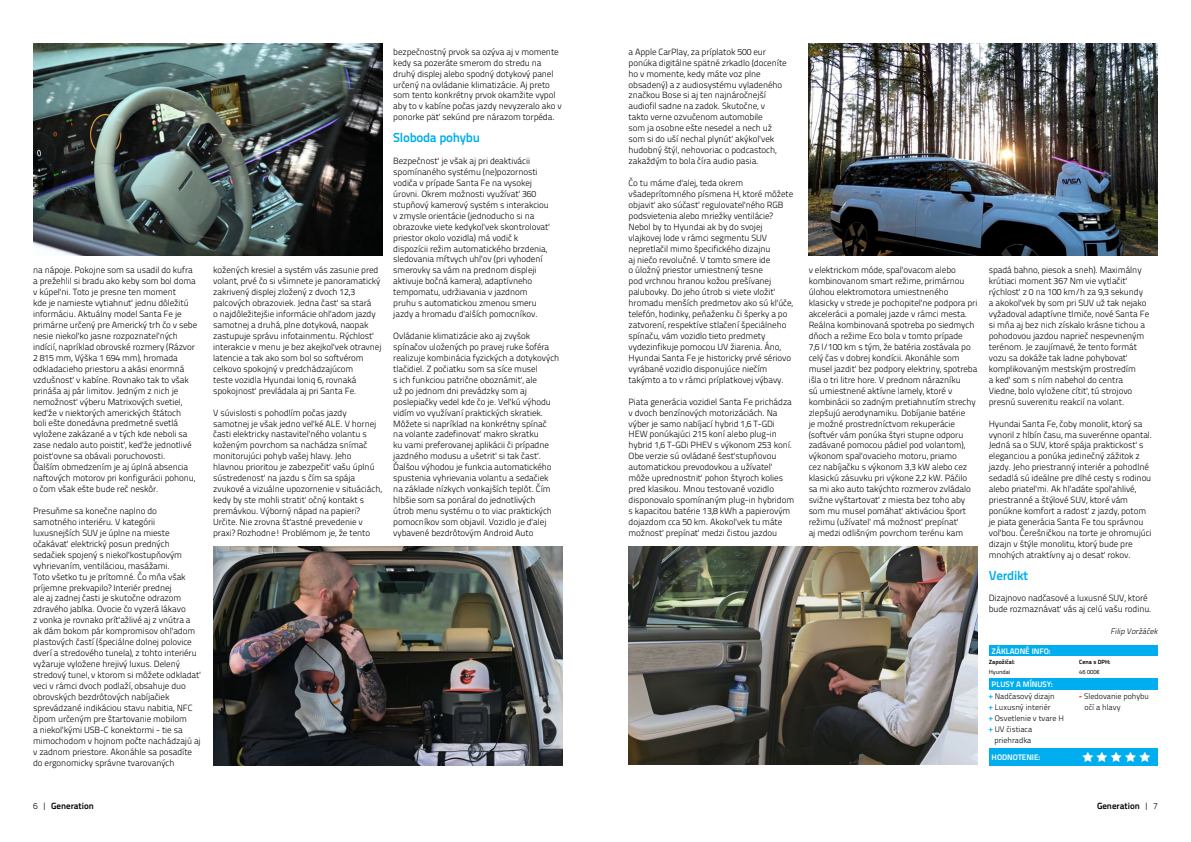
<style>
.page{position:relative;width:1191px;height:842px;background:#fff}
.page>*{position:absolute;margin:0;border:0;box-sizing:border-box;transform-origin:0 0}
.t1{font:700 13px "Titillium Text 22 L";letter-spacing:-.02em;color:#00aeef}
.t2{font:300 9px/10.9px "Titillium Text 22 L";letter-spacing:-.01em;color:#000}
.t3{font:700 9px "Titillium Text 22 L";color:#000}
.t4{font:300 8px/10.9px "Titillium Text 22 L";color:#000}
.t5{font:700 8px "Titillium Text 22 L";color:#fff}
.t6{font:italic 300 8px "Titillium Text 22 L";color:#000}
.t7{font:700 6px "Titillium Text 22 L";color:#000}
.t8{font:6px "Titillium Text 22 L";color:#000}
.s1{font-weight:700;color:#00aeef}
.s2{font-weight:700;color:#f00}
.s3{font-weight:300}
</style>
<div class="page">
<div style="left:988px;top:645px;width:169px;height:11px;background:#00aeef"></div>
<div style="left:988px;top:678px;width:169px;height:11px;background:#00aeef"></div>
<div style="left:988px;top:748px;width:169px;height:17px;background:#00aeef"></div>
<img style="left:213px;top:547px;width:349px;height:218px">
<img style="left:33px;top:44px;width:349px;height:212px">
<img style="left:808px;top:44px;width:349px;height:212px">
<img style="left:628px;top:547px;width:349px;height:218px">
<p class="t2" style="left:33px;top:264px;width:166px">na nápoje. Pokojne som sa usadil do kufra a prežehlil si bradu ako keby som bol doma v kúpeľni. Toto je presne ten moment<br>kde je namieste vytiahnuť jednu dôležitú informáciu. Aktuálny model Santa Fe je primárne určený pre Americký trh čo v sebe nesie niekoľko jasne rozpoznateľných indícií, napríklad obrovské rozmery (Rázvor 2 815 mm, Výška 1 694 mm), hromada odkladacieho priestoru a akási enormná vzdušnosť v kabíne. Rovnako tak to však prináša aj pár limitov. Jedným z nich je nemožnosť výberu Matrixových svetiel, keďže v niektorých amerických štátoch<br>boli ešte donedávna predmetné svetlá vyložene zakázané a v tých kde neboli sa zase nedalo auto poistiť, keďže jednotlivé poisťovne sa obávali poruchovosti.<br>Ďalším obmedzením je aj úplná absencia naftových motorov pri konfigurácii pohonu, o čom však ešte bude reč neskôr.</p>
<p class="t2" style="left:33px;top:505px;width:169px">Presuňme sa konečne naplno do samotného interiéru. V kategórii luxusnejších SUV je úplne na mieste očakávať elektrický posun predných sedačiek spojený s niekoľkostupňovým vyhrievaním, ventiláciou, masážami.<br>Toto všetko tu je prítomné. Čo mňa však príjemne prekvapilo? Interiér prednej<br>ale aj zadnej časti je skutočne odrazom zdravého jablka. Ovocie čo vyzerá lákavo<br>z vonka je rovnako príťažlivé aj z vnútra a ak dám bokom pár kompromisov ohľadom plastových častí (špeciálne dolnej polovice dverí a stredového tunela), z tohto interiéru vyžaruje vyložene hrejivý luxus. Delený stredový tunel, v ktorom si môžete odkladať veci v rámci dvoch podlaží, obsahuje duo obrovských bezdrôtových nabíjačiek sprevádzané indikáciou stavu nabitia, NFC čipom určeným pre štartovanie mobilom<br>a niekoľkými USB-C konektormi - tie sa mimochodom v hojnom počte nachádzajú aj v zadnom priestore. Akonáhle sa posadíte do ergonomicky správne tvarovaných</p>
<p class="t2" style="left:213px;top:264px;width:170px">kožených kresiel a systém vás zasunie pred volant, prvé čo si všimnete je panoramatický zakrivený displej zložený z dvoch 12,3 palcových obrazoviek. Jedna časť sa stará<br>o najdôležitejšie informácie ohľadom jazdy samotnej a druhá, plne dotyková, naopak zastupuje správu infotainmentu. Rýchlosť interakcie v menu je bez akejkoľvek otravnej latencie a tak ako som bol so softvérom celkovo spokojný v predchádzajúcom<br>teste vozidla Hyundai Ioniq 6, rovnaká spokojnosť prevládala aj pri Santa Fe.</p>
<p class="t2" style="left:213px;top:406px;width:170px">V súvislosti s pohodlím počas jazdy samotnej je však jedno veľké ALE. V hornej časti elektricky nastaviteľného volantu s koženým povrchom sa nachádza snímač monitorujúci pohyb vašej hlavy. Jeho hlavnou prioritou je zabezpečiť vašu úplnú sústredenosť na jazdu s čím sa spája zvukové a vizuálne upozornenie v situáciách, kedy by ste mohli stratiť očný kontakt s premávkou. Výborný nápad na papieri?<br>Určite. Nie zrovna šťastné prevedenie v praxi? Rozhodne! Problémom je, že tento</p>
<p class="t2" style="left:393px;top:46px;width:170px">bezpečnostný prvok sa ozýva aj v momente kedy sa pozeráte smerom do stredu na druhý displej alebo spodný dotykový panel určený na ovládanie klimatizácie. Aj preto som tento konkrétny prvok okamžite vypol aby to v kabíne počas jazdy nevyzeralo ako v ponorke päť sekúnd pre nárazom torpéda.</p>
<h1 class="t1" style="left:393px;top:128px;width:88px">Sloboda pohybu</h1>
<p class="t2" style="left:393px;top:155px;width:158px">Bezpečnosť je však aj pri deaktivácii spomínaného systému (ne)pozornosti vodiča v prípade Santa Fe na vysokej úrovni. Okrem možnosti využívať 360 stupňový kamerový systém s interakciou v zmysle orientácie (jednoducho si na obrazovke viete kedykoľvek skontrolovať priestor okolo vozidla) má vodič k dispozícii režim automatického brzdenia, sledovania mŕtvych uhľov (pri vyhodení smerovky sa vám na prednom displeji aktivuje bočná kamera), adaptívneho tempomatu, udržiavania v jazdnom pruhu s automatickou zmenou smeru jazdy a hromadu ďalších pomocníkov.</p>
<p class="t2" style="left:393px;top:330px;width:167px">Ovládanie klimatizácie ako aj zvyšok spínačov uložených po pravej ruke šoféra realizuje kombinácia fyzických a dotykových tlačidiel. Z počiatku som sa síce musel<br>s ich funkciou patrične oboznámiť, ale<br>už po jednom dni prevádzky som aj poslepiačky vedel kde čo je. Veľkú výhodu vidím vo využívaní praktických skratiek.<br>Môžete si napríklad na konkrétny spínač<br>na volante zadefinovať makro skratku<br>ku vami preferovanej aplikácii či prípadne jazdného modusu a ušetriť si tak časť.<br>Ďalšou výhodou je funkcia automatického spustenia vyhrievania volantu a sedačiek na základe nízkych vonkajších teplôt. Čím hlbšie som sa ponáral do jednotlivých<br>útrob menu systému o to viac praktických pomocníkov som objavil. Vozidlo je ďalej vybavené bezdrôtovým Android Auto</p>
<p class="t2" style="left:628px;top:46px;width:160px">a Apple CarPlay, za príplatok 500 eur ponúka digitálne spätné zrkadlo (doceníte ho v momente, kedy máte voz plne obsadený) a z audiosystému vyladeného značkou Bose si aj ten najnáročnejší audiofil sadne na zadok. Skutočne, v takto verne ozvučenom automobile<br>som ja osobne ešte nesedel a nech už som si do uší nechal plynúť akýkoľvek hudobný štýl, nehovoriac o podcastoch, zakaždým to bola číra audio pasia.</p>
<p class="t2" style="left:628px;top:177px;width:166px">Čo tu máme ďalej, teda okrem všadeprítomného písmena H, ktoré môžete objaviť ako súčasť regulovateľného RGB podsvietenia alebo mriežky ventilácie?<br>Nebol by to Hyundai ak by do svojej vlajkovej lode v rámci segmentu SUV nepretlačil mimo špecifického dizajnu<br>aj niečo revolučné. V tomto smere ide<br>o úložný priestor umiestnený tesne<br>pod vrchnou hranou kožou prešívanej palubovky. Do jeho útrob si viete vložiť hromadu menších predmetov ako sú kľúče, telefón, hodinky, peňaženku či šperky a po zatvorení, respektíve stlačení špeciálneho spínaču, vám vozidlo tieto predmety vydezinfikuje pomocou UV žiarenia. Áno, Hyundai Santa Fe je historicky prvé sériovo vyrábané vozidlo disponujúce niečím takýmto a to v rámci príplatkovej výbavy.</p>
<p class="t2" style="left:628px;top:396px;width:167px">Piata generácia vozidiel Santa Fe prichádza v dvoch benzínových motorizáciách. Na výber je samo nabíjací hybrid 1,6 T-GDi HEW ponúkajúci 215 koní alebo plug-in hybrid 1,6 T-GDi PHEV s výkonom 253 koní.<br>Obe verzie sú ovládané šesťstupňovou automatickou prevodovkou a užívateľ môže uprednostniť pohon štyroch kolies pred klasikou. Mnou testované vozidlo disponovalo spomínaným plug-in hybridom s kapacitou batérie 13,8 kWh a papierovým dojazdom cca 50 km. Akokoľvek tu máte možnosť prepínať medzi čistou jazdou</p>
<p class="t2" style="left:808px;top:264px;width:170px">v elektrickom móde, spaľovacom alebo kombinovanom smart režime, primárnou úlohou elektromotora umiestneného klasicky v strede je pochopiteľne podpora pri akcelerácii a pomalej jazde v rámci mesta.<br>Reálna kombinovaná spotreba po siedmych dňoch a režime Eco bola v tomto prípade<br>7,6 l/100 km s tým, že batéria zostávala po celý čas v dobrej kondícii. Akonáhle som musel jazdiť bez podpory elektriny, spotreba išla o tri litre hore. V prednom nárazníku<br>sú umiestnené aktívne lamely, ktoré v kombinácii so zadným pretiahnutím strechy zlepšujú aerodynamiku. Dobíjanie batérie<br>je možné prostredníctvom rekuperácie (softvér vám ponúka štyri stupne odporu zadávané pomocou pádiel pod volantom), výkonom spaľovacieho motoru, priamo<br>cez nabíjačku s výkonom 3,3 kW alebo cez klasickú zásuvku pri výkone 2,2 kW. Páčilo sa mi ako auto takýchto rozmerov zvládalo svižne vyštartovať z miesta bez toho aby som mu musel pomáhať aktiváciou šport režimu (užívateľ má možnosť prepínať<br>aj medzi odlišným povrchom terénu kam</p>
<p class="t2" style="left:988px;top:264px;width:162px">spadá bahno, piesok a sneh). Maximálny krútiaci moment 367 Nm vie vytlačiť rýchlosť z 0 na 100 km/h za 9,3 sekundy a akokoľvek by som pri SUV už tak nejako vyžadoval adaptívne tlmiče, nové Santa Fe si mňa aj bez nich získalo krásne tichou a pohodovou jazdou naprieč nespevneným terénom. Je zaujímavé, že tento formát vozu sa dokáže tak ladne pohybovať komplikovaným mestským prostredím<br>a keď som s ním nabehol do centra Viedne, bolo vyložene cítiť, tú strojovo presnú suverenitu reakcií na volant.</p>
<p class="t2" style="left:988px;top:417px;width:165px">Hyundai Santa Fe, čoby monolit, ktorý sa vynoril z hlbín času, ma suverénne opantal.<br>Jedná sa o SUV, ktoré spája praktickosť s eleganciou a ponúka jedinečný zážitok z jazdy. Jeho priestranný interiér a pohodlné sedadlá sú ideálne pre dlhé cesty s rodinou alebo priateľmi. Ak hľadáte spoľahlivé, priestranné a štýlové SUV, ktoré vám ponúkne komfort a radosť z jazdy, potom je piata generácia Santa Fe tou správnou voľbou. Čerešničkou na torte je ohromujúci dizajn v štýle monolitu, ktorý bude pre mnohých atraktívny aj o desať rokov.</p>
<h1 class="t1" style="left:988px;top:565px;width:41px">Verdikt</h1>
<p class="t2" style="left:988px;top:592px;width:164px">Dizajnovo nadčasové a luxusné SUV, ktoré bude rozmaznávať vás aj celú vašu rodinu.</p>
<p class="t6" style="left:1110px;top:626px;width:51px">Filip Voržáček</p>
<p class="t5" style="left:991px;top:645px;width:60px">ZÁKLADNÉ INFO:</p>
<p class="t4" style="left:988px;top:690px;width:67px"><span class="s1">+</span> Nadčasový dizajn</p>
<p class="t4" style="left:988px;top:701px;width:63px"><span class="s1">+</span> Luxusný interiér</p>
<p class="t4" style="left:988px;top:712px;width:77px"><span class="s1">+</span> Osvetlenie v tvare H</p>
<p class="t4" style="left:988px;top:723px;width:45px"><span class="s1">+</span> UV čistiaca</p>
<p class="t4" style="left:994px;top:734px;width:38px">priehradka</p>
<p class="t7" style="left:988px;top:657px;width:28px">Zapožičal:</p>
<p class="t8" style="left:988px;top:667px;width:23px">Hyundai</p>
<p class="t7" style="left:1079px;top:657px;width:33px">Cena s DPH:</p>
<p class="t8" style="left:1079px;top:667px;width:22px">46 000€</p>
<p class="t4" style="left:1084px;top:690px;width:66px;text-indent:-6px"><span class="s2">-</span> Sledovanie pohybu očí a hlavy</p>
<p class="t5" style="left:991px;top:678px;width:63px">PLUSY A MÍNUSY:</p>
<p class="t5" style="left:991px;top:750px;width:50px">HODNOTENIE:</p>
<p class="t3" style="left:33px;top:799px;width:62px"><span class="s3">6 |</span> Generation</p>
<p class="t3" style="left:1097px;top:799px;width:62px">Generation <span class="s3">| 7</span></p>
</div>
